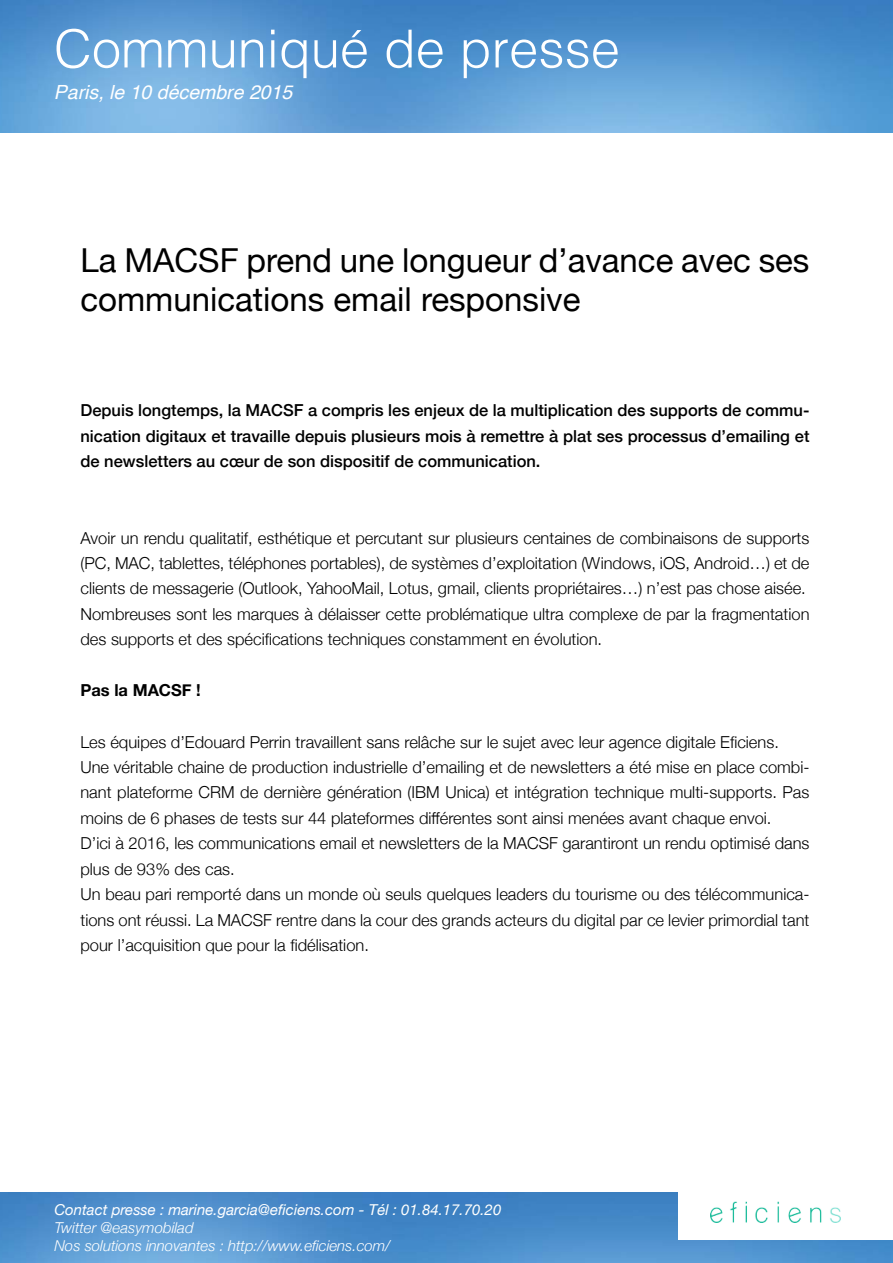
<style>
.page{position:relative;width:893px;height:1263px;background:#fff}
.page>*{position:absolute;margin:0;border:0;box-sizing:border-box;transform-origin:0 0}
.t1{font:300 52.5px "Helvetica";color:#fff}
.t2{font:33px/39.6px "Helvetica Neue";color:#000}
.t3{font:italic 19.5px "Helvetica";color:#fff}
.t4{font:300 16.5px/25.5px "Helvetica Neue";color:#000}
.t5{font:500 16.5px/25.5px "Helvetica Neue";color:#000;text-align:justify}
.t6{font:700 16.5px "Helvetica Neue";color:#000}
.t7{font:italic 300 15px/18px "Helvetica Neue";color:#fff}
.t8{font:italic 15px "Helvetica Neue";color:#fff}
</style>
<div class="page">
<img style="left:0;top:1192px;width:893px;height:71px">
<div style="left:678px;top:1191px;width:215px;height:49px;background:#fff"></div>
<img style="left:711px;top:1201px;width:129px;height:22px">
<img style="left:0;top:0;width:893px;height:133px">
<h1 class="t1" style="left:54px;top:4px;width:567px">Communiqué de presse</h1>
<p class="t3" style="left:54px;top:77px;width:240px">Paris, le 10 décembre 2015</p>
<h2 class="t2" style="left:80px;top:242px;width:730px">La MACSF prend une longueur d’avance avec ses communications email responsive</h2>
<p class="t5" style="left:80px;top:396px;width:731px">Depuis longtemps, la MACSF a compris les enjeux de la multiplication des supports de commu&shy;nication digitaux et travaille depuis plusieurs mois à remettre à plat ses processus d’emailing et de newsletters au cœur de son dispositif de communication.</p>
<p class="t4" style="left:80px;top:524px;width:731px">Avoir un rendu qualitatif, esthétique et percutant sur plusieurs centaines de combinaisons de supports (PC, MAC, tablettes, téléphones portables), de systèmes d’exploitation (Windows, iOS, Android…) et de clients de messagerie (Outlook, YahooMail, Lotus, gmail, clients propriétaires…) n’est pas chose aisée.<br>Nombreuses sont les marques à délaisser cette problématique ultra complexe de par la fragmentation des supports et des spécifications techniques constamment en évolution.</p>
<p class="t6" style="left:80px;top:678px;width:122px">Pas la MACSF !</p>
<p class="t4" style="left:80px;top:728px;width:731px">Les équipes d’Edouard Perrin travaillent sans relâche sur le sujet avec leur agence digitale Eficiens.<br>Une véritable chaine de production industrielle d’emailing et de newsletters a été mise en place combi&shy;nant plateforme CRM de dernière génération (IBM Unica) et intégration technique multi-supports. Pas moins de 6 phases de tests sur 44 plateformes différentes sont ainsi menées avant chaque envoi.<br>D’ici à 2016, les communications email et newsletters de la MACSF garantiront un rendu optimisé dans plus de 93% des cas.<br>Un beau pari remporté dans un monde où seuls quelques leaders du tourisme ou des télécommunica&shy;tions ont réussi. La MACSF rentre dans la cour des grands acteurs du digital par ce levier primordial tant pour l’acquisition que pour la fidélisation.</p>
<p class="t8" style="left:54px;top:1199px;width:448px">Contact presse : marine.garcia@eficiens.com - Tél : 01.84.17.70.20</p>
<p class="t7" style="left:54px;top:1217px;width:337px">Twitter @easymobilad<br>Nos solutions innovantes : http://www.eficiens.com/</p>
</div>
